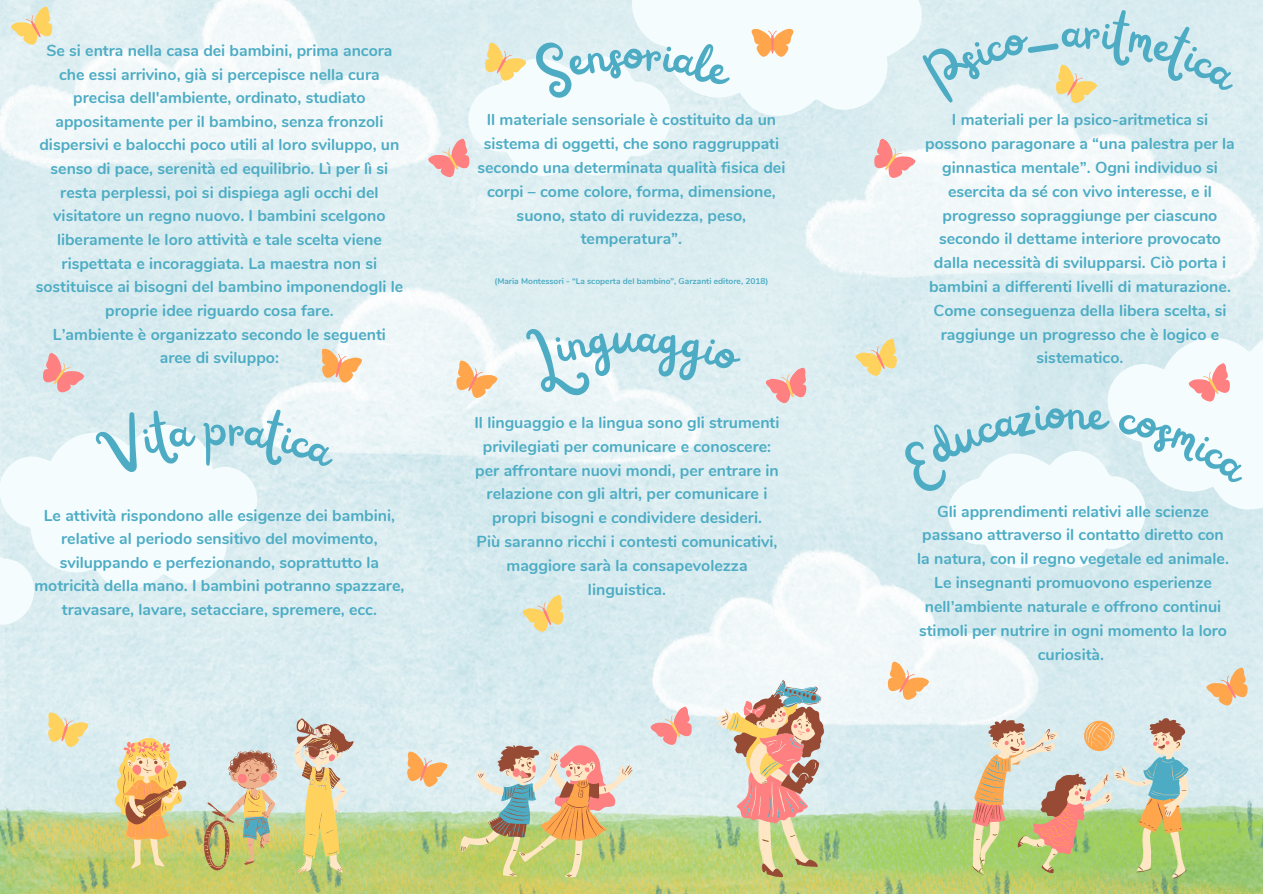
<style>
.page{position:relative;width:1263px;height:894px;background:#fff}
.page>*{position:absolute;margin:0;border:0;box-sizing:border-box;transform-origin:0 0}
.t1{font:58.35px "Railey";color:#4dacc4}
.t2{font:700 15.9px/23.9px "Nunito";color:#4dacc4;text-align:center}
.t3{font:700 8.4px "Nunito";color:#4dacc4}
</style>
<div class="page">
<img style="left:0;top:0;width:1263px;height:893px">
<svg style="left:972px;top:717px;width:216px;height:161px;background:#c6c9a0"></svg>
<svg style="left:294px;top:718px;width:60px;height:155px;background:#d6ca95"></svg>
<svg style="left:114px;top:737px;width:72px;height:131px;background:#e0c383"></svg>
<img style="left:204px;top:750px;width:73px;height:120px">
<svg style="left:460px;top:744px;width:172px;height:132px;background:#cdc69d"></svg>
<svg style="left:716px;top:679px;width:107px;height:198px;background:#d2be9e"></svg>
<svg style="left:0;top:423px;width:258px;height:226px;fill:#f4fcfe"></svg>
<svg style="left:461px;top:0;width:462px;height:184px;fill:#f0f9fb"></svg>
<svg style="left:940px;top:327px;width:323px;height:249px;fill:#d9ecf0"></svg>
<svg style="left:10px;top:6px;width:50px;height:44px;background:#eae2be"></svg>
<svg style="left:35px;top:351px;width:50px;height:47px;background:#e4c9c9"></svg>
<svg style="left:315px;top:347px;width:48px;height:39px"></svg>
<svg style="left:427px;top:138px;width:50px;height:45px;background:#eccbcb"></svg>
<svg style="left:751px;top:29px;width:42px;height:28px"></svg>
<svg style="left:1205px;top:666px;width:50px;height:44px;background:#e7d2b7"></svg>
<svg style="left:866px;top:137px;width:50px;height:47px"></svg>
<svg style="left:855px;top:338px;width:49px;height:42px;background:#e6dfb9"></svg>
<svg style="left:880px;top:660px;width:50px;height:45px"></svg>
<svg style="left:765px;top:367px;width:48px;height:40px;background:#ebc3c3"></svg>
<svg style="left:449px;top:359px;width:49px;height:44px"></svg>
<svg style="left:522px;top:594px;width:49px;height:42px;background:#e4deb8"></svg>
<svg style="left:649px;top:705px;width:50px;height:45px;background:#e9cac9"></svg>
<svg style="left:400px;top:750px;width:48px;height:40px;background:#ebd0b0"></svg>
<svg style="left:41px;top:711px;width:48px;height:39px;background:#e9dfb4"></svg>
<svg style="left:477px;top:38px;width:152px;height:64px"></svg>
<svg style="left:645px;top:41px;width:88px;height:47px"></svg>
<svg style="left:91px;top:407px;width:106px;height:73px"></svg>
<svg style="left:203px;top:407px;width:134px;height:62px"></svg>
<svg style="left:522px;top:315px;width:221px;height:91px;background:#e3f1f3"></svg>
<svg style="left:921px;top:8px;width:318px;height:101px;background:#dceced"></svg>
<svg style="left:895px;top:403px;width:216px;height:94px"></svg>
<svg style="left:1117px;top:362px;width:132px;height:124px"></svg>
<p class="t2" style="left:36px;top:39px;width:369px">Se si entra nella casa dei bambini, prima ancora che essi arrivino, già si percepisce nella cura precisa dell'ambiente, ordinato, studiato appositamente per il bambino, senza fronzoli dispersivi e balocchi poco utili al loro sviluppo, un senso di pace, serenità ed equilibrio. Lì per lì si resta perplessi, poi si dispiega agli occhi del visitatore un regno nuovo. I bambini scelgono liberamente le loro attività e tale scelta viene rispettata e incoraggiata. La maestra non si sostituisce ai bisogni del bambino imponendogli le proprie idee riguardo cosa fare.</p>
<p class="t2" style="left:53px;top:322px;width:335px">L’ambiente è organizzato secondo le seguenti aree di sviluppo:</p>
<p class="t2" style="left:34px;top:503px;width:371px">Le attività rispondono alle esigenze dei bambini, relative al periodo sensitivo del movimento, sviluppando e perfezionando, soprattutto la motricità della mano. I bambini potranno spazzare, travasare, lavare, setacciare, spremere, ecc.</p>
<p class="t1" style="left:622px;top:24px;width:22px">o</p>
<p class="t2" style="left:477px;top:108px;width:309px">Il materiale sensoriale è costituito da un sistema di oggetti, che sono raggruppati secondo una determinata qualità fisica dei corpi – come colore, forma, dimensione, suono, stato di ruvidezza, peso, temperatura”.</p>
<p class="t3" style="left:494px;top:276px;width:276px">(Maria Montessori - “La scoperta del bambino”, Garzanti editore, 2018)</p>
<p class="t2" style="left:474px;top:410px;width:306px">Il linguaggio e la lingua sono gli strumenti privilegiati per comunicare e conoscere: per affrontare nuovi mondi, per entrare in relazione con gli altri, per comunicare i propri bisogni e condividere desideri.</p>
<p class="t2" style="left:477px;top:529px;width:302px">Più saranno ricchi i contesti comunicativi, maggiore sarà la consapevolezza linguistica.</p>
<p class="t2" style="left:925px;top:108px;width:311px">I materiali per la psico-aritmetica si possono paragonare a “una palestra per la ginnastica mentale”. Ogni individuo si esercita da sé con vivo interesse, e il progresso sopraggiunge per ciascuno secondo il dettame interiore provocato dalla necessità di svilupparsi. Ciò porta i bambini a differenti livelli di maturazione.<br>Come conseguenza della libera scelta, si raggiunge un progresso che è logico e sistematico.</p>
<p class="t2" style="left:917px;top:499px;width:313px">Gli apprendimenti relativi alle scienze passano attraverso il contatto diretto con la natura, con il regno vegetale ed animale.<br>Le insegnanti promuovono esperienze nell’ambiente naturale e offrono continui stimoli per nutrire in ogni momento la loro curiosità.</p>
</div>
